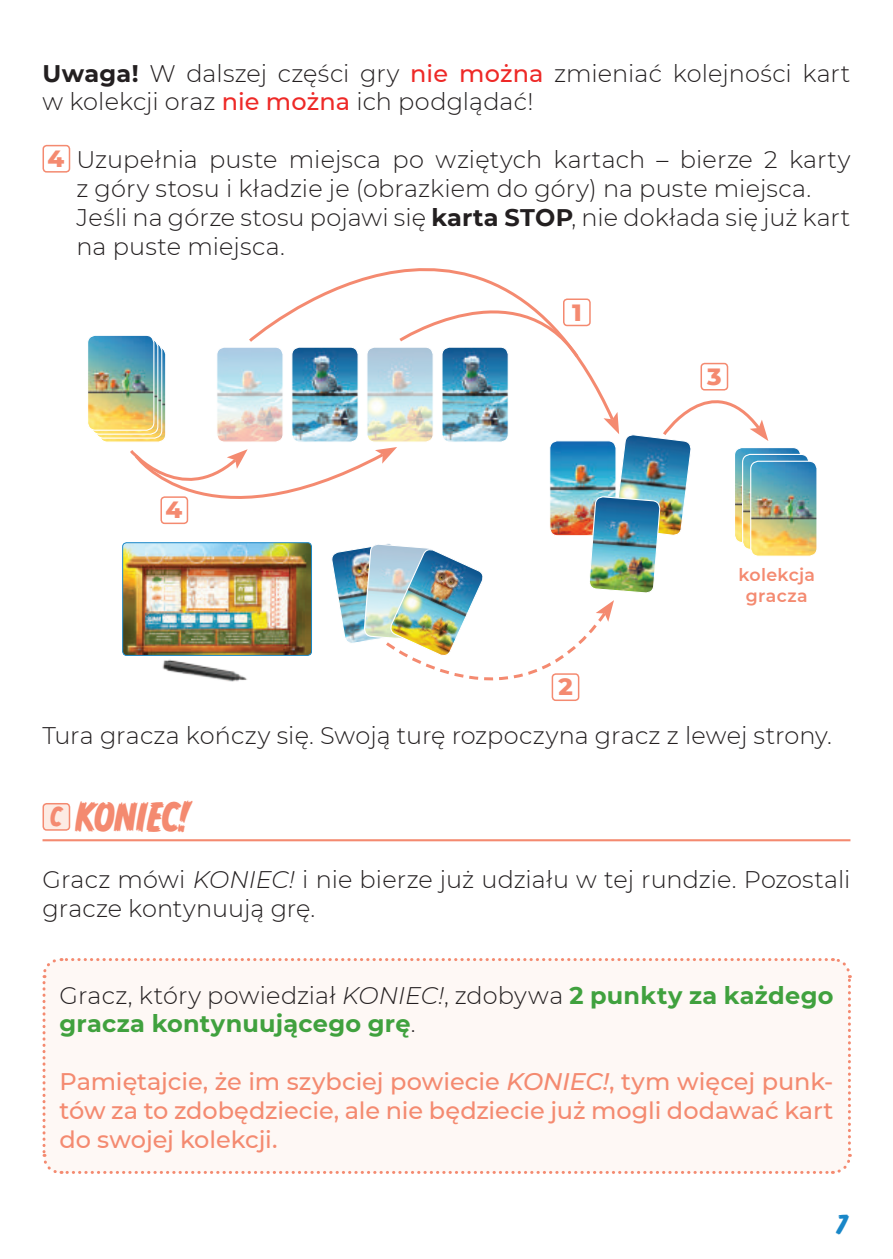
<style>
.page{position:relative;width:893px;height:1259px;background:#fff}
.page>*{position:absolute;margin:0;border:0;box-sizing:border-box;transform-origin:0 0}
.t1{font:italic 36px "CC Monster Mash";letter-spacing:-.015em;color:#f48a70}
.t2{font:300 24px/28.8px "Montserrat";letter-spacing:.005em;color:#231f20}
.t3{font:500 24px/28.8px "Montserrat";letter-spacing:-.005em;color:#f48a70;text-align:justify}
.t4{font:700 24px/28.8px "Montserrat";letter-spacing:.01em;color:#40a13e}
.t5{font:800 24px "Montserrat";color:#f48a70}
.t6{font:italic 24px "CC Monster Mash";color:#1987c8}
.t7{font:600 17.4px/20.7px "Montserrat";letter-spacing:.02em;color:#f48a70;text-align:center}
.s1{font-weight:700}
.s2{font-weight:500;color:#ee2927}
.s3{font-weight:800;color:#f48a70}
.s4{font-size:24px}
.s5{font-style:italic}
.s6{font-weight:300;color:#231f20}
.s7{font-weight:300;font-style:italic;color:#231f20}
</style>
<div class="page">
<div style="left:42px;top:958px;width:810px;height:216px;background:#fef8f5"></div>
<hr style="left:43px;top:839px;width:807px;height:2px;background:#f48a70">
<div style="left:43px;top:145px;width:27px;height:28px;border:2px solid #f48a70;border-radius:3px"></div>
<div style="left:43px;top:803px;width:26px;height:27px;background:#fdebe3;border-radius:3px"></div>
<div style="left:43px;top:803px;width:27px;height:27px;border:2px solid #f48a70;border-radius:3px"></div>
<img style="left:124px;top:544px;width:4px;height:110px">
<img style="left:89px;top:337px;width:39px;height:92px">
<div style="left:87px;top:335px;width:67px;height:96px;border:1px solid #fff;border-radius:8px"></div>
<img style="left:768px;top:449px;width:31px;height:5px">
<img style="left:768px;top:456px;width:39px;height:5px">
<img style="left:768px;top:463px;width:47px;height:92px">
<div style="left:750px;top:461px;width:67px;height:96px;border:1px solid #fff;border-radius:8px"></div>
<img style="left:128px;top:268px;width:640px;height:433px">
<p class="t2" style="left:43px;top:58px;width:809px"><span class="s1">Uwaga!</span> W dalszej części gry <span class="s2">nie można</span> zmieniać kolejności kart w kolekcji oraz <span class="s2">nie można</span> ich podglądać!</p>
<p class="t2" style="left:76px;top:144px;width:775px;text-indent:-29px"><span class="s3">4</span> Uzupełnia puste miejsca po wziętych kartach – bierze 2 karty z góry stosu i kładzie je (obrazkiem do góry) na puste miejsca.<br>Jeśli na górze stosu pojawi się <span class="s1">karta STOP</span>, nie dokłada się już kart na puste miejsca.</p>
<p class="t5" style="left:165px;top:492px;width:18px">4</p>
<p class="t5" style="left:572px;top:294px;width:11px">1</p>
<p class="t5" style="left:558px;top:669px;width:16px">2</p>
<p class="t5" style="left:707px;top:359px;width:16px">3</p>
<p class="t7" style="left:738px;top:564px;width:78px">kolekcja gracza</p>
<p class="t2" style="left:43px;top:720px;width:791px">Tura gracza kończy się. Swoją turę rozpoczyna gracz z lewej strony.</p>
<h1 class="t1" style="left:51px;top:797px;width:144px"><span class="s4">C</span> KONIEC!</h1>
<p class="t2" style="left:43px;top:864px;width:809px">Gracz mówi <span class="s5">KONIEC!</span> i nie bierze już udziału w tej rundzie. Pozostali gracze kontynuują grę.</p>
<p class="t4" style="left:60px;top:979px;width:775px"><span class="s6">Gracz, który powiedział</span> <span class="s7">KONIEC!</span><span class="s6">, zdobywa</span> 2 punkty za każdego gracza kontynuującego grę<span class="s6">.</span></p>
<p class="t3" style="left:60px;top:1066px;width:775px">Pamiętajcie, że im szybciej powiecie <span class="s5">KONIEC!</span>, tym więcej punk&shy;tów za to zdobędziecie, ale nie będziecie już mogli dodawać kart do swojej kolekcji.</p>
<p class="t6" style="left:838px;top:1211px;width:14px">7</p>
</div>
